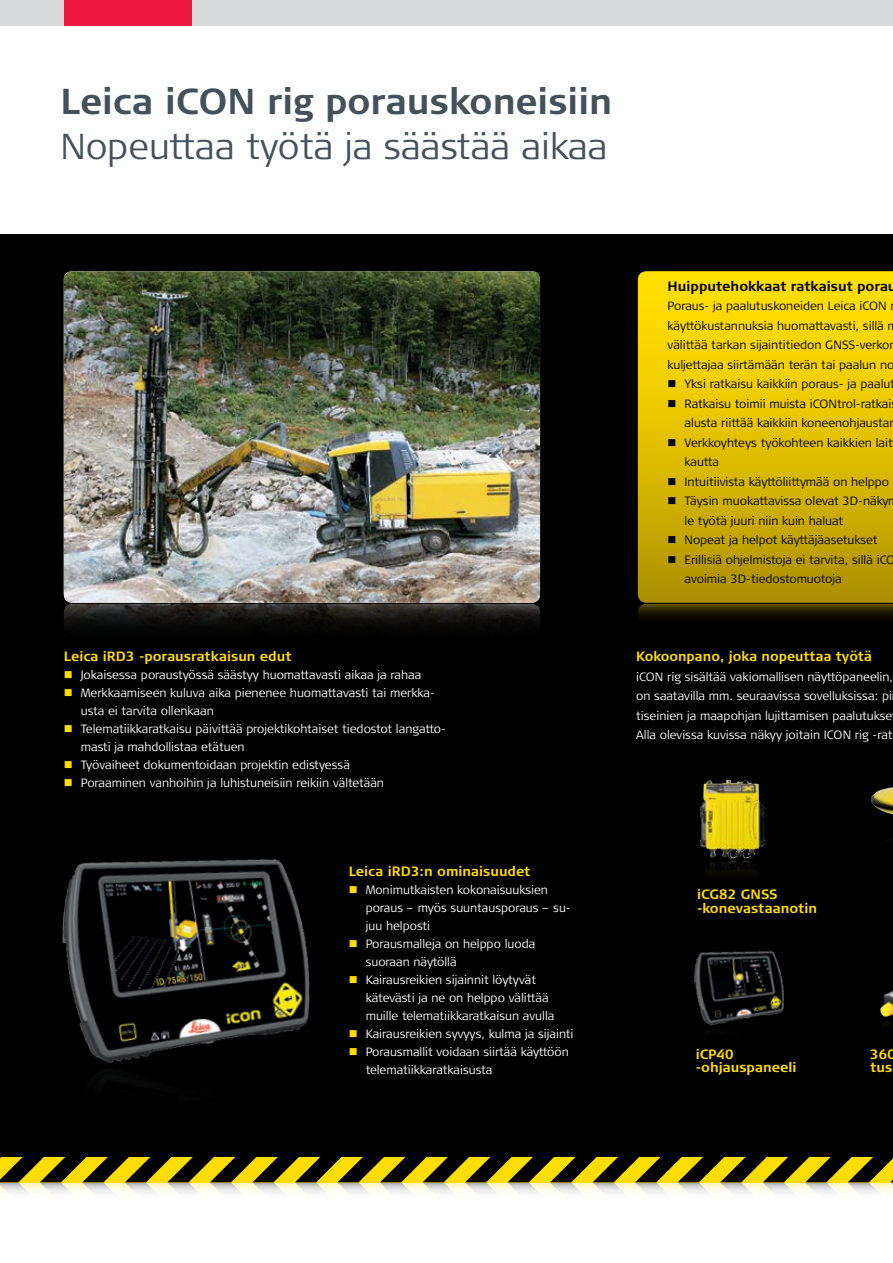
<style>
.page{position:relative;width:893px;height:1263px;background:#fff}
.page>*{position:absolute;margin:0;border:0;box-sizing:border-box;transform-origin:0 0}
.t1{font:300 36px "Signa Column";color:#43525a}
.t2{font:700 36px "Signa Column";color:#43525a}
.t3{font:700 13.5px/13.5px "Signa Column";color:#fd0}
.t4{font:700 13.5px "Signa Column";color:#000}
.t5{font:300 12px/18px "Signa Column";color:#fff}
.t6{font:300 12px/19.5px "Signa Column";color:#000}
.s1{color:#fd0}
</style>
<div class="page">
<div style="left:0;top:0;width:893px;height:26px;background:#d7d9da"></div>
<div style="left:64px;top:0;width:127px;height:26px;background:#ed1941"></div>
<div style="left:0;top:234px;width:893px;height:931px;background:#000"></div>
<svg style="left:0;top:1157px;width:893px;height:35px;background:#9d9037"></svg>
<img style="left:64px;top:271px;width:476px;height:356px">
<img style="left:62px;top:859px;width:248px;height:220px">
<img style="left:694px;top:951px;width:90px;height:75px">
<img style="left:700px;top:780px;width:45px;height:73px">
<img style="left:710px;top:861px;width:21px;height:9px">
<img style="left:880px;top:990px;width:13px;height:35px">
<svg style="left:638px;top:604px;width:255px;height:13px"></svg>
<svg style="left:638px;top:271px;width:255px;height:332px;background:#debd00"></svg>
<img style="left:871px;top:787px;width:22px;height:28px">
<h1 class="t2" style="left:61px;top:79px;width:553px">Leica iCON rig porauskoneisiin</h1>
<h1 class="t1" style="left:61px;top:124px;width:549px">Nopeuttaa työtä ja säästää aikaa</h1>
<p class="t3" style="left:64px;top:650px;width:229px">Leica iRD3 -porausratkaisun edut</p>
<p class="t5" style="left:64px;top:666px;width:359px"><span class="s1">■</span> Jokaisessa poraustyössä säästyy huomattavasti aikaa ja rahaa</p>
<p class="t5" style="left:81px;top:684px;width:356px;text-indent:-17px"><span class="s1">■</span> Merkkaamiseen kuluva aika pienenee huomattavasti tai merkka&shy;usta ei tarvita ollenkaan</p>
<p class="t5" style="left:81px;top:720px;width:367px;text-indent:-17px"><span class="s1">■</span> Telematiikkaratkaisu päivittää projektikohtaiset tiedostot langatto&shy;masti ja mahdollistaa etätuen</p>
<p class="t5" style="left:64px;top:756px;width:288px"><span class="s1">■</span> Työvaiheet dokumentoidaan projektin edistyessä</p>
<p class="t5" style="left:64px;top:774px;width:322px"><span class="s1">■</span> Poraaminen vanhoihin ja luhistuneisiin reikiin vältetään</p>
<p class="t3" style="left:349px;top:864px;width:183px">Leica iRD3:n ominaisuudet</p>
<p class="t5" style="left:366px;top:881px;width:207px;text-indent:-17px"><span class="s1">■</span> Monimutkaisten kokonaisuuksien poraus – myös suuntausporaus – su&shy;juu helposti</p>
<p class="t5" style="left:366px;top:935px;width:171px;text-indent:-17px"><span class="s1">■</span> Porausmalleja on helppo luoda suoraan näytöllä</p>
<p class="t5" style="left:366px;top:971px;width:190px;text-indent:-17px"><span class="s1">■</span> Kairausreikien sijainnit löytyvät kätevästi ja ne on helppo välittää muille telematiikkaratkaisun avulla</p>
<p class="t5" style="left:349px;top:1025px;width:226px"><span class="s1">■</span> Kairausreikien syvyys, kulma ja sijainti</p>
<p class="t5" style="left:366px;top:1043px;width:205px;text-indent:-17px"><span class="s1">■</span> Porausmallit voidaan siirtää käyttöön telematiikkaratkaisusta</p>
<p class="t4" style="left:668px;top:277px;width:230px">Huipputehokkaat ratkaisut porau</p>
<p class="t6" style="left:668px;top:296px;width:232px">Poraus- ja paalutuskoneiden Leica iCON käyttökustannuksia huomattavasti, sillä m välittää tarkan sijaintitiedon GNSS-verkon kuljettajaa siirtämään terän tai paalun no</p>
<p class="t6" style="left:668px;top:374px;width:229px">■ Yksi ratkaisu kaikkiin poraus- ja paalut</p>
<p class="t6" style="left:668px;top:394px;width:228px;text-align:right">■ Ratkaisu toimii muista iCONtrol-ratkai alusta riittää kaikkiin koneenohjaustar</p>
<p class="t6" style="left:685px;top:433px;width:210px;text-indent:-17px">■ Verkkoyhteys työkohteen kaikkien lait kautta</p>
<p class="t6" style="left:668px;top:472px;width:223px">■ Intuitiivista käyttöliittymää on helppo</p>
<p class="t6" style="left:685px;top:491px;width:205px;text-indent:-17px">■ Täysin muokattavissa olevat 3D-näky le työtä juuri niin kuin haluat</p>
<p class="t6" style="left:668px;top:530px;width:211px">■ Nopeat ja helpot käyttäjäasetukset</p>
<p class="t6" style="left:685px;top:550px;width:212px;text-indent:-17px">■ Erillisiä ohjelmistoja ei tarvita, sillä iCO avoimia 3D-tiedostomuotoja</p>
<p class="t3" style="left:636px;top:650px;width:237px">Kokoonpano, joka nopeuttaa työtä</p>
<p class="t5" style="left:636px;top:667px;width:259px;line-height:19.5px;text-align:justify">iCON rig sisältää vakiomallisen näyttöpaneelin, on saatavilla mm. seuraavissa sovelluksissa: pi tiseinien ja maapohjan lujittamisen paalutukse Alla olevissa kuvissa näkyy joitain ICON rig -rat</p>
<p class="t3" style="left:697px;top:888px;width:122px">iCG82 GNSS -konevastaanotin</p>
<p class="t3" style="left:696px;top:1048px;width:102px">iCP40 -ohjauspaneeli</p>
<p class="t3" style="left:870px;top:1048px;width:27px">360 tus</p>
</div>
